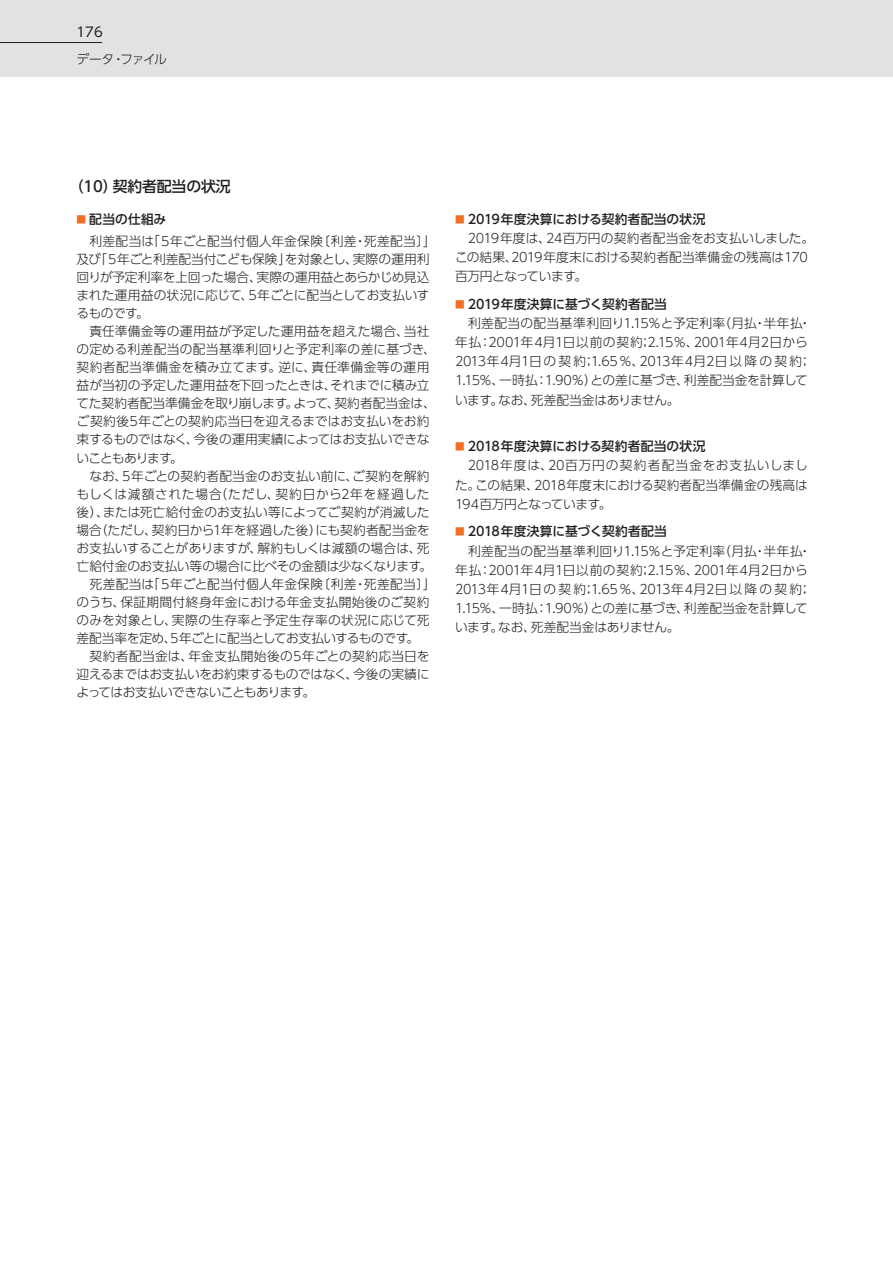
<style>
.page{position:relative;width:893px;height:1263px;background:#fff}
.page>*{position:absolute;margin:0;border:0;box-sizing:border-box;transform-origin:0 0}
.DF_括弧付タイトル{font:500 14.85px "UD Shin Go Pro";letter-spacing:-.01em;color:#231f20}
.t1{font:13.35px "UD Shin Go Pro";color:#231f20}
.t2{font:300 12.75px/18px "UD Shin Go Pro";letter-spacing:-.005em;color:#231f20}
.DF__文章_bold_title{font:500 12.75px "UD Shin Go Pro";letter-spacing:.005em;color:#231f20}
.s1{font-size:9.6px;color:#f36e21}
</style>
<div class="page">
<div style="left:0;top:0;width:893px;height:77px;background:#e1e2e4"></div>
<hr style="left:0;top:42px;width:102px;height:1px;background:#231f20">
<p class="t1" style="left:77px;top:21px;width:28px">176</p>
<p class="t2" style="left:77px;top:50px;width:92px">データ・ファイル</p>
<p class="DF_括弧付タイトル" style="left:69px;top:174px;width:164px">（10）契約者配当の状況</p>
<p class="DF__文章_bold_title" style="left:77px;top:209px;width:91px"><span class="s1">■</span> 配当の仕組み</p>
<p class="t2" style="left:77px;top:231px;width:361px">　利差配当は「5年ごと配当付個人年金保険〔利差・死差配当〕」及び「5年ごと利差配当付こども保険」を対象とし、実際の運用利回りが予定利率を上回った場合、実際の運用益とあらかじめ見込まれた運用益の状況に応じて、5年ごとに配当としてお支払いするものです。</p>
<p class="t2" style="left:77px;top:322px;width:361px">　責任準備金等の運用益が予定した運用益を超えた場合、当社の定める利差配当の配当基準利回りと予定利率の差に基づき、契約者配当準備金を積み立てます。逆に、責任準備金等の運用益が当初の予定した運用益を下回ったときは、それまでに積み立てた契約者配当準備金を取り崩します。よって、契約者配当金は、ご契約後5年ごとの契約応当日を迎えるまではお支払いをお約束するものではなく、今後の運用実績によってはお支払いできないこともあります。</p>
<p class="t2" style="left:77px;top:466px;width:357px">　なお、5年ごとの契約者配当金のお支払い前に、ご契約を解約もしくは減額された場合（ただし、契約日から2年を経過した後）、または死亡給付金のお支払い等によってご契約が消滅した場合（ただし、契約日から1年を経過した後）にも契約者配当金をお支払いすることがありますが、解約もしくは減額の場合は、死亡給付金のお支払い等の場合に比べその金額は少なくなります。</p>
<p class="t2" style="left:77px;top:575px;width:361px">　死差配当は「5年ごと配当付個人年金保険〔利差・死差配当〕」のうち、保証期間付終身年金における年金支払開始後のご契約のみを対象とし、実際の生存率と予定生存率の状況に応じて死差配当率を定め、5年ごとに配当としてお支払いするものです。</p>
<p class="t2" style="left:77px;top:647px;width:354px;text-align:justify">　契約者配当金は、年金支払開始後の5年ごとの契約応当日を迎えるまではお支払いをお約束するものではなく、今後の実績によってはお支払いできないこともあります。</p>
<p class="DF__文章_bold_title" style="left:455px;top:209px;width:252px"><span class="s1">■</span> 2019年度決算における契約者配当の状況</p>
<p class="t2" style="left:455px;top:228px;width:361px;line-height:19.2px">　2019年度は、24百万円の契約者配当金をお支払いしました。この結果、2019年度末における契約者配当準備金の残高は170百万円となっています。</p>
<p class="DF__文章_bold_title" style="left:455px;top:294px;width:213px"><span class="s1">■</span> 2019年度決算に基づく契約者配当</p>
<p class="t2" style="left:455px;top:313px;width:358px;line-height:19.2px">　利差配当の配当基準利回り1.15％と予定利率（月払・半年払・年払：2001年4月1日以前の契約；2.15％、2001年4月2日から2013年4月1日の契約；1.65％、2013年4月2日以降の契約；1.15％、一時払：1.90％）との差に基づき、利差配当金を計算しています。なお、死差配当金はありません。</p>
<p class="DF__文章_bold_title" style="left:455px;top:436px;width:252px"><span class="s1">■</span> 2018年度決算における契約者配当の状況</p>
<p class="t2" style="left:455px;top:456px;width:354px;line-height:19.2px;text-align:justify">　2018年度は、20百万円の契約者配当金をお支払いしました。この結果、2018年度末における契約者配当準備金の残高は194百万円となっています。</p>
<p class="DF__文章_bold_title" style="left:455px;top:521px;width:213px"><span class="s1">■</span> 2018年度決算に基づく契約者配当</p>
<p class="t2" style="left:455px;top:541px;width:358px;line-height:19.2px">　利差配当の配当基準利回り1.15％と予定利率（月払・半年払・年払：2001年4月1日以前の契約；2.15％、2001年4月2日から2013年4月1日の契約；1.65％、2013年4月2日以降の契約；1.15％、一時払：1.90％）との差に基づき、利差配当金を計算しています。なお、死差配当金はありません。</p>
</div>
